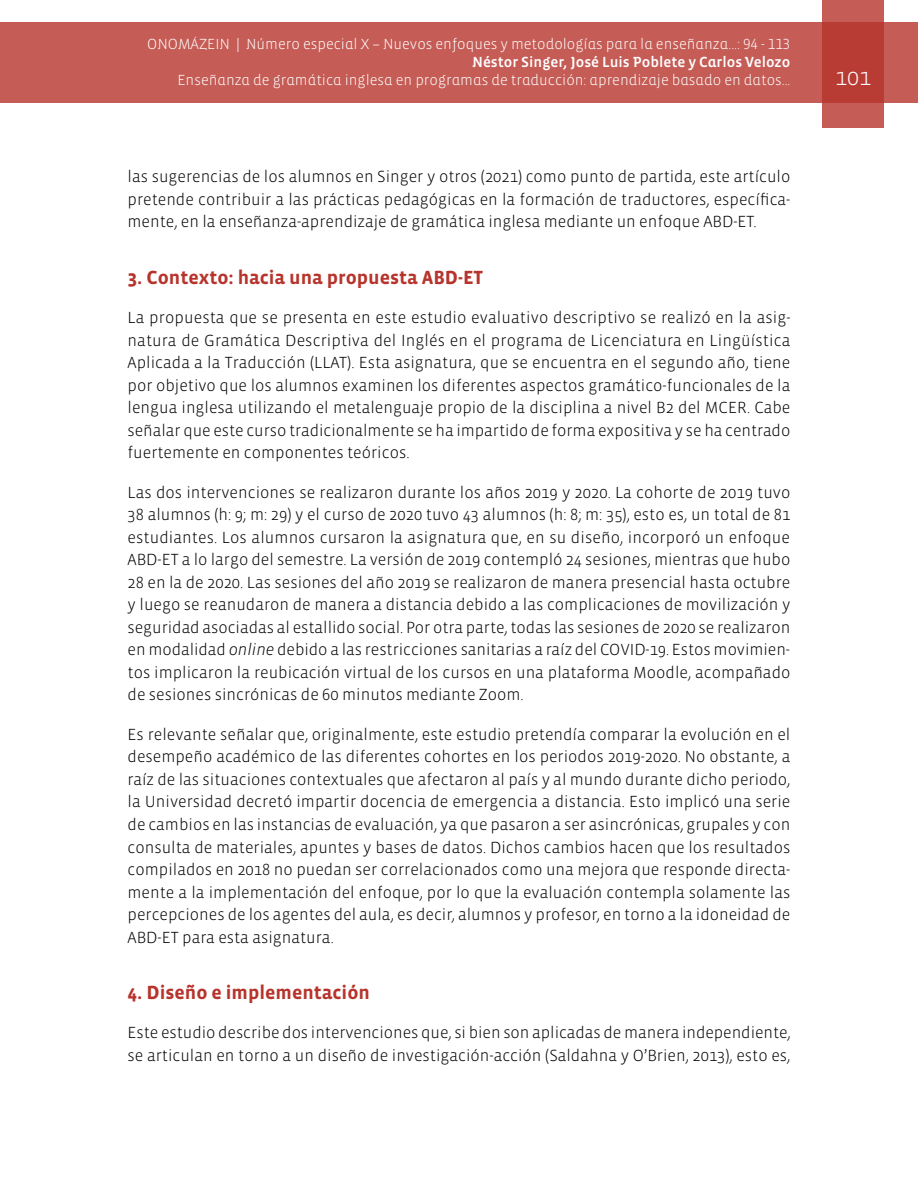
<style>
.page{position:relative;width:918px;height:1188px;background:#fff}
.page>*{position:absolute;margin:0;border:0;box-sizing:border-box;transform-origin:0 0}
.t1{font:300 24px "Vista Sans";color:#fff}
.t2{font:700 19.5px "Vista Sans";color:#b7342c}
.t3{font:300 16.5px/22.5px "Vista Sans";color:#000;text-align:justify}
.t4{font:300 15px "Vista Sans Alt";color:#fff}
.t5{font:15px "Vista Sans Alt Med";color:#fff}
.s1{font-style:italic}
</style>
<div class="page">
<div style="left:0;top:23px;width:918px;height:80px;background:#c55c56"></div>
<svg style="left:822px;top:0;width:62px;height:128px;background:#bd4740"></svg>
<p class="t4" style="left:147px;top:37px;width:645px">ONOMÁZEIN | Número especial X – Nuevos enfoques y metodologías para la enseñanza...: 94 - 113</p>
<p class="t5" style="left:472px;top:55px;width:320px">Néstor Singer, José Luis Poblete y Carlos Velozo</p>
<p class="t4" style="left:177px;top:73px;width:615px">Enseñanza de gramática inglesa en programas de traducción: aprendizaje basado en datos...</p>
<h1 class="t1" style="left:835px;top:65px;width:37px">101</h1>
<p class="t3" style="left:128px;top:166px;width:664px">las sugerencias de los alumnos en Singer y otros (2021) como punto de partida, este artículo pretende contribuir a las prácticas pedagógicas en la formación de traductores, específica&shy;mente, en la enseñanza-aprendizaje de gramática inglesa mediante un enfoque ABD-ET.</p>
<p class="t2" style="left:128px;top:267px;width:357px">3. Contexto: hacia una propuesta ABD-ET</p>
<p class="t3" style="left:128px;top:307px;width:665px">La propuesta que se presenta en este estudio evaluativo descriptivo se realizó en la asig&shy;natura de Gramática Descriptiva del Inglés en el programa de Licenciatura en Lingüística Aplicada a la Traducción (LLAT). Esta asignatura, que se encuentra en el segundo año, tiene por objetivo que los alumnos examinen los diferentes aspectos gramático-funcionales de la lengua inglesa utilizando el metalenguaje propio de la disciplina a nivel B2 del MCER. Cabe señalar que este curso tradicionalmente se ha impartido de forma expositiva y se ha centrado fuertemente en componentes teóricos.</p>
<p class="t3" style="left:128px;top:481px;width:664px">Las dos intervenciones se realizaron durante los años 2019 y 2020. La cohorte de 2019 tuvo 38 alumnos (h: 9; m: 29) y el curso de 2020 tuvo 43 alumnos (h: 8; m: 35), esto es, un total de 81 estudiantes. Los alumnos cursaron la asignatura que, en su diseño, incorporó un enfoque ABD-ET a lo largo del semestre. La versión de 2019 contempló 24 sesiones, mientras que hubo 28 en la de 2020. Las sesiones del año 2019 se realizaron de manera presencial hasta octubre y luego se reanudaron de manera a distancia debido a las complicaciones de movilización y seguridad asociadas al estallido social. Por otra parte, todas las sesiones de 2020 se realizaron en modalidad <span class="s1">online</span> debido a las restricciones sanitarias a raíz del COVID-19. Estos movimien&shy;tos implicaron la reubicación virtual de los cursos en una plataforma Moodle, acompañado de sesiones sincrónicas de 60 minutos mediante Zoom.</p>
<p class="t3" style="left:128px;top:724px;width:664px">Es relevante señalar que, originalmente, este estudio pretendía comparar la evolución en el desempeño académico de las diferentes cohortes en los periodos 2019-2020. No obstante, a raíz de las situaciones contextuales que afectaron al país y al mundo durante dicho periodo, la Universidad decretó impartir docencia de emergencia a distancia. Esto implicó una serie de cambios en las instancias de evaluación, ya que pasaron a ser asincrónicas, grupales y con consulta de materiales, apuntes y bases de datos. Dichos cambios hacen que los resultados compilados en 2018 no puedan ser correlacionados como una mejora que responde directa&shy;mente a la implementación del enfoque, por lo que la evaluación contempla solamente las percepciones de los agentes del aula, es decir, alumnos y profesor, en torno a la idoneidad de ABD-ET para esta asignatura.</p>
<p class="t2" style="left:128px;top:982px;width:244px">4. Diseño e implementación</p>
<p class="t3" style="left:128px;top:1022px;width:665px">Este estudio describe dos intervenciones que, si bien son aplicadas de manera independiente, se articulan en torno a un diseño de investigación-acción (Saldahna y O’Brien, 2013), esto es,</p>
</div>
